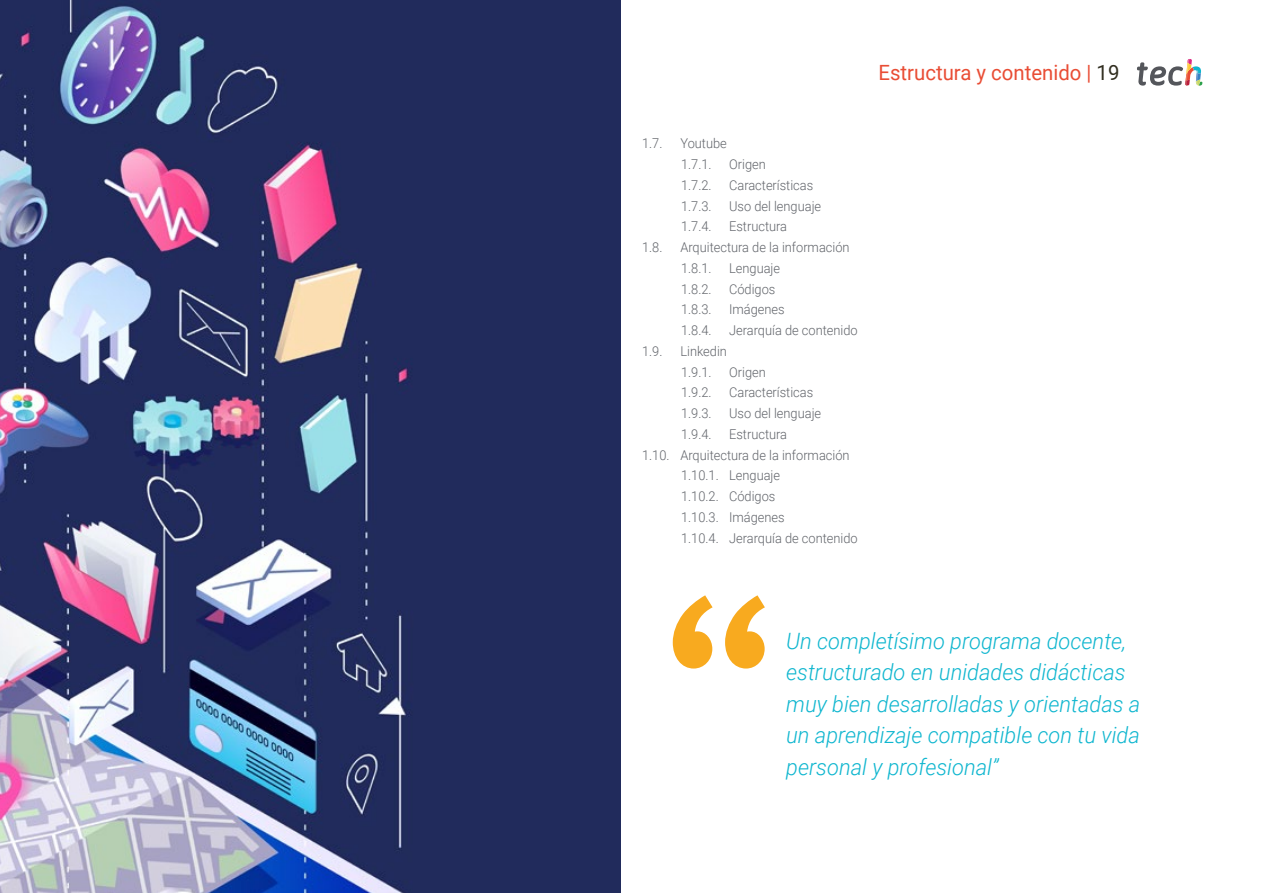
<style>
.page{position:relative;width:1263px;height:893px;background:#fff}
.page>*{position:absolute;margin:0;border:0;box-sizing:border-box;transform-origin:0 0}
.t1{font:italic 300 22.5px/31.5px "Roboto";color:#0fb6cf}
.t2{font:21px "Roboto";color:#e94d35}
.t3{font:300 13.5px/20.7px "Roboto";color:#61646a;scale:.95 1}
.s1{color:#312e20}
</style>
<div class="page">
<img style="left:0;top:0;width:621px;height:893px">
<svg style="left:1137px;top:59px;width:65px;height:27px"></svg>
<svg style="left:673px;top:595px;width:92px;height:73px"></svg>
<p class="t3" style="left:642px;top:133px;width:23px">1.7.</p>
<p class="t3" style="left:680px;top:133px;width:50px">Youtube<br>1.7.1.</p>
<p class="t3" style="left:729px;top:153px;width:40px">Origen</p>
<p class="t3" style="left:681px;top:174px;width:34px">1.7.2.</p>
<p class="t3" style="left:729px;top:174px;width:90px">Características</p>
<p class="t3" style="left:681px;top:195px;width:34px">1.7.3.</p>
<p class="t3" style="left:729px;top:195px;width:98px">Uso del lenguaje</p>
<p class="t3" style="left:681px;top:216px;width:34px">1.7.4.</p>
<p class="t3" style="left:729px;top:216px;width:63px">Estructura</p>
<p class="t3" style="left:642px;top:236px;width:23px">1.8.</p>
<p class="t3" style="left:680px;top:236px;width:180px">Arquitectura de la información<br>1.8.1.</p>
<p class="t3" style="left:729px;top:257px;width:55px">Lenguaje</p>
<p class="t3" style="left:681px;top:278px;width:34px">1.8.2.</p>
<p class="t3" style="left:729px;top:278px;width:50px">Códigos</p>
<p class="t3" style="left:681px;top:299px;width:34px">1.8.3.</p>
<p class="t3" style="left:729px;top:299px;width:60px">Imágenes</p>
<p class="t3" style="left:681px;top:319px;width:34px">1.8.4.</p>
<p class="t3" style="left:729px;top:319px;width:137px">Jerarquía de contenido</p>
<p class="t3" style="left:642px;top:340px;width:23px">1.9.</p>
<p class="t3" style="left:680px;top:340px;width:50px">Linkedin<br>1.9.1.</p>
<p class="t3" style="left:729px;top:361px;width:40px">Origen</p>
<p class="t3" style="left:681px;top:382px;width:34px">1.9.2.</p>
<p class="t3" style="left:729px;top:382px;width:90px">Características</p>
<p class="t3" style="left:681px;top:402px;width:34px">1.9.3.</p>
<p class="t3" style="left:729px;top:402px;width:98px">Uso del lenguaje</p>
<p class="t3" style="left:681px;top:423px;width:34px">1.9.4.</p>
<p class="t3" style="left:729px;top:423px;width:63px">Estructura</p>
<p class="t3" style="left:642px;top:444px;width:220px">1.10. Arquitectura de la información</p>
<p class="t3" style="left:681px;top:465px;width:106px">1.10.1. Lenguaje</p>
<p class="t3" style="left:681px;top:485px;width:101px">1.10.2. Códigos</p>
<p class="t3" style="left:681px;top:506px;width:111px">1.10.3. Imágenes</p>
<p class="t3" style="left:681px;top:527px;width:187px">1.10.4. Jerarquía de contenido</p>
<h2 class="t2" style="left:878px;top:57px;width:242px">Estructura y contenido | <span class="s1">19</span></h2>
<h1 class="t1" style="left:786px;top:624px;width:356px">Un completísimo programa docente, estructurado en unidades didácticas muy bien desarrolladas y orientadas a un aprendizaje compatible con tu vida personal y profesional”</h1>
</div>
